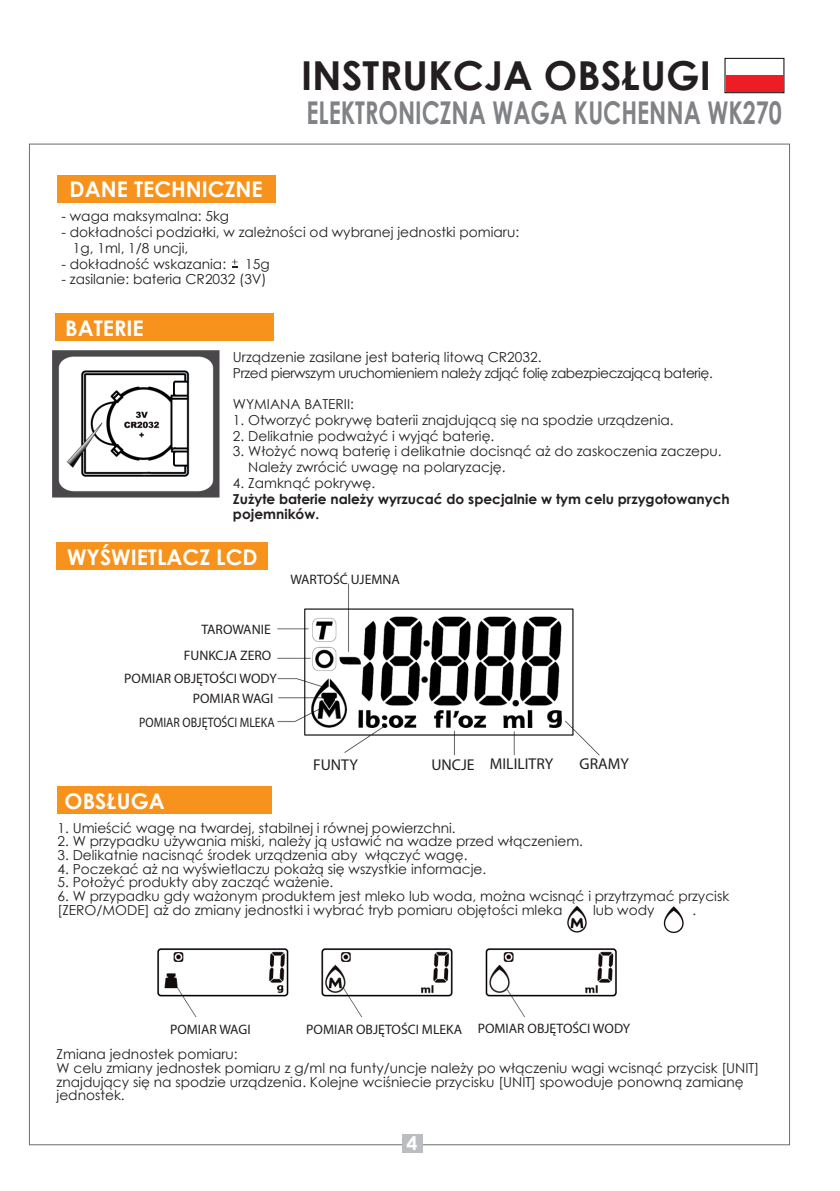
<style>
.page{position:relative;width:840px;height:1191px;background:#fff}
.page>*{position:absolute;margin:0;border:0;box-sizing:border-box;transform-origin:0 0}
.t1{font:700 40px "Century Gothic";color:#231f20}
.t2{font:700 31.4px "Century Gothic";color:#808285;scale:.74 1}
.t3{font:700 21.6px "Century Gothic";color:#fff}
.t4{font:700 18.8px "Century Gothic";color:#fff;scale:1.04 1}
.t5{font:15.6px "Myriad Pro";color:#231f20}
.t6{font:13.8px/13.8px "Century Gothic";color:#231f20}
.t7{font:13.8px "Myriad Pro";color:#231f20}
.t8{font:13.8px/15.6px "Century Gothic";letter-spacing:-.03em;color:#231f20}
.t9{font:700 13.8px/15.6px "Century Gothic";color:#231f20}
.t10{font:13.8px "Myriad Pro";color:#231f20;scale:.87 1}
.s1{font-weight:400}
</style>
<div class="page">
<img style="left:277px;top:583px;width:323px;height:173px">
<div style="left:724px;top:58px;width:60px;height:35px;border:1px solid #000"></div>
<div style="left:725px;top:76px;width:58px;height:16px;background:#ee1d23"></div>
<div style="left:402px;top:1133px;width:20px;height:19px;background:#bcbdc0"></div>
<div style="left:55px;top:313px;width:218px;height:28px;background:#f7931d"></div>
<div style="left:57px;top:175px;width:219px;height:27px;background:#f7931d"></div>
<div style="left:57px;top:542px;width:211px;height:28px;background:#f7931d"></div>
<img style="left:53px;top:351px;width:166px;height:146px">
<div style="left:57px;top:786px;width:214px;height:28px;background:#f7931d"></div>
<img style="left:158px;top:948px;width:458px;height:68px">
<img style="left:567px;top:906px;width:20px;height:27px">
<img style="left:663px;top:906px;width:21px;height:27px">
<svg style="left:232px;top:259px;width:5px;height:8px"></svg>
<p class="t3" style="left:70px;top:173px;width:194px">DANE TECHNICZNE</p>
<p class="t1" style="left:301px;top:45px;width:411px">INSTRUKCJA OBSŁUGI</p>
<p class="t2" style="left:306px;top:89px;width:643px">ELEKTRONICZNA WAGA KUCHENNA WK270</p>
<p class="t6" style="left:61px;top:209px;width:169px">- waga maksymalna: 5kg</p>
<p class="t6" style="left:73px;top:224px;width:447px;line-height:15.6px;text-indent:-11px">- dokładności podziałki, w zależności od wybranej jednostki pomiaru:<br>1g, 1ml, 1/8 uncji,</p>
<p class="t6" style="left:61px;top:256px;width:166px">- dokładność wskazania:</p>
<p class="t6" style="left:245px;top:256px;width:26px">15g</p>
<p class="t6" style="left:61px;top:272px;width:206px">- zasilanie: bateria CR2032 (3V)</p>
<p class="t3" style="left:65px;top:311px;width:80px">BATERIE</p>
<p class="t8" style="left:233px;top:349px;width:481px">Urządzenie zasilane jest baterią litową CR2032.<br>Przed pierwszym uruchomieniem należy zdjąć folię zabezpieczającą baterię.</p>
<p class="t6" style="left:233px;top:397px;width:122px">WYMIANA BATERII:</p>
<p class="t6" style="left:233px;top:413px;width:442px">1. Otworzyć pokrywę baterii znajdującą się na spodzie urządzenia.</p>
<p class="t6" style="left:233px;top:428px;width:263px">2. Delikatnie podważyć i wyjąć baterię.</p>
<p class="t6" style="left:248px;top:443px;width:475px;line-height:15.6px;text-indent:-15px">3. Włożyć nową baterię i delikatnie docisnąć aż do zaskoczenia zaczepu.<br>Należy zwrócić uwagę na polaryzację.</p>
<p class="t9" style="left:233px;top:474px;width:498px"><span class="s1">4. Zamknąć pokrywę.<br></span>Zużyte baterie należy wyrzucać do specjalnie w tym celu przygotowanych pojemników.</p>
<p class="t3" style="left:67px;top:541px;width:192px">WYŚWIETLACZ LCD</p>
<p class="t7" style="left:290px;top:571px;width:111px">WARTOŚĆ UJEMNA</p>
<p class="t7" style="left:201px;top:621px;width:71px">TAROWANIE</p>
<p class="t7" style="left:184px;top:647px;width:89px">FUNKCJA ZERO</p>
<p class="t7" style="left:124px;top:670px;width:154px">POMIAR OBJĘTOŚCI WODY</p>
<p class="t7" style="left:193px;top:690px;width:82px">POMIAR WAGI</p>
<p class="t10" style="left:139px;top:713px;width:157px">POMIAR OBJĘTOŚCI MLEKA</p>
<p class="t5" style="left:313px;top:754px;width:46px">FUNTY</p>
<p class="t5" style="left:431px;top:753px;width:123px">UNCJE MILILITRY</p>
<p class="t5" style="left:579px;top:754px;width:51px">GRAMY</p>
<p class="t3" style="left:64px;top:785px;width:102px">OBSŁUGA</p>
<p class="t6" style="left:57px;top:820px;width:399px">1. Umieścić wagę na twardej, stabilnej i równej powierzchni.</p>
<p class="t6" style="left:57px;top:834px;width:526px">2. W przypadku używania miski, należy ją ustawić na wadze przed włączeniem.</p>
<p class="t6" style="left:57px;top:848px;width:411px">3. Delikatnie nacisnąć środek urządzenia aby włączyć wagę.</p>
<p class="t6" style="left:57px;top:861px;width:430px">4. Poczekać aż na wyświetlaczu pokażą się wszystkie informacje.</p>
<p class="t6" style="left:57px;top:875px;width:277px">5. Położyć produkty aby zacząć ważenie.</p>
<p class="t6" style="left:57px;top:889px;width:672px">6. W przypadku gdy ważonym produktem jest mleko lub woda, można wcisnąć i przytrzymać przycisk [ZERO/MODE] aż do zmiany jednostki i wybrać tryb pomiaru objętości mleka</p>
<p class="t6" style="left:592px;top:903px;width:63px">lub wody</p>
<p class="t6" style="left:692px;top:903px;width:5px">.</p>
<p class="t7" style="left:170px;top:1020px;width:82px">POMIAR WAGI</p>
<p class="t7" style="left:306px;top:1020px;width:157px">POMIAR OBJĘTOŚCI MLEKA</p>
<p class="t7" style="left:477px;top:1019px;width:154px">POMIAR OBJĘTOŚCI WODY</p>
<p class="t6" style="left:57px;top:1047px;width:703px">Zmiana jednostek pomiaru:<br>W celu zmiany jednostek pomiaru z g/ml na funty/uncje należy po włączeniu wagi wcisnąć przycisk [UNIT] znajdujący się na spodzie urządzenia. Kolejne wciśniecie przycisku [UNIT] spowoduje ponowną zamianę jednostek.</p>
<p class="t4" style="left:406px;top:1128px;width:12px">4</p>
</div>
